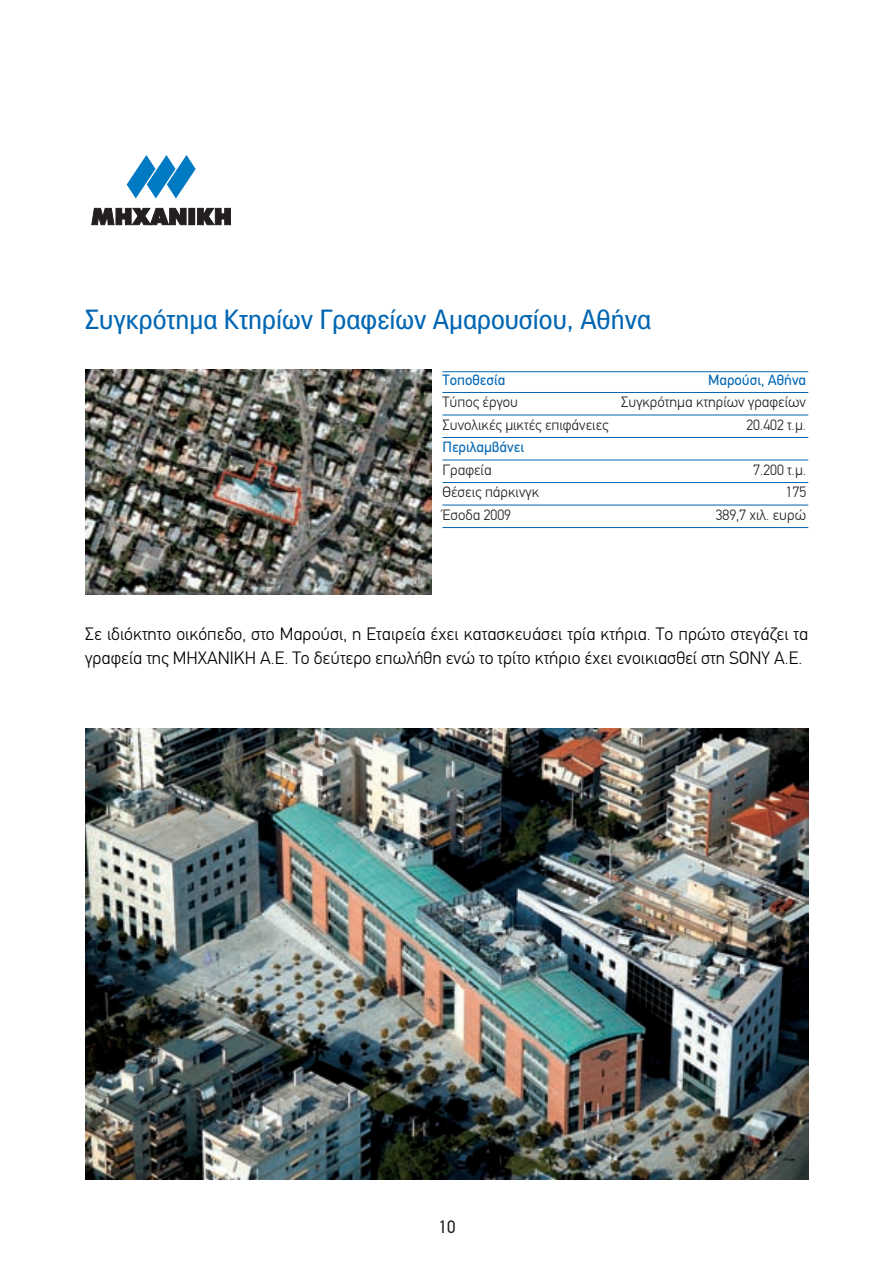
<style>
.page{position:relative;width:893px;height:1266px;background:#fff}
.page>*{position:absolute;margin:0;border:0;box-sizing:border-box;transform-origin:0 0}
.t1{font:27px "PF Paperback";color:#0166b3}
.t2{font:300 18px/24px "PF Din Text";color:#000}
.t3{font:18px "PF Din Text";color:#231f20}
.t4{font:300 15px "PF Din Text";color:#231f20}
.t5{font:15px "PF Din Text";color:#0166b3}
</style>
<div class="page">
<img style="left:85px;top:370px;width:347px;height:224px">
<hr style="left:442px;top:371px;width:366px;height:1px;background:#0166b3">
<hr style="left:442px;top:392px;width:366px;height:1px;background:#0166b3">
<hr style="left:442px;top:414px;width:366px;height:1px;background:#0166b3">
<hr style="left:442px;top:437px;width:366px;height:1px;background:#0166b3">
<hr style="left:442px;top:459px;width:366px;height:1px;background:#0166b3">
<hr style="left:442px;top:482px;width:366px;height:1px;background:#0166b3">
<hr style="left:442px;top:504px;width:366px;height:1px;background:#0166b3">
<hr style="left:442px;top:527px;width:366px;height:1px;background:#0166b3">
<img style="left:85px;top:728px;width:723px;height:451px">
<svg style="left:91px;top:207px;width:96px;height:18px"></svg>
<div style="left:189px;top:208px;width:6px;height:17px;background:#231f20"></div>
<div style="left:188px;top:208px;width:7px;height:17px;border:1px solid #231f20"></div>
<svg style="left:197px;top:208px;width:34px;height:17px"></svg>
<svg style="left:127px;top:155px;width:69px;height:43px"></svg>
<h1 class="t1" style="left:85px;top:304px;width:567px">Συγκρότημα Κτηρίων Γραφείων Αμαρουσίου, Αθήνα</h1>
<p class="t5" style="left:442px;top:371px;width:64px">Τοποθεσία</p>
<p class="t5" style="left:708px;top:371px;width:99px">Μαρούσι, Αθήνα</p>
<p class="t4" style="left:442px;top:397px;width:77px">Τύπος έργου</p>
<p class="t4" style="left:621px;top:397px;width:186px">Συγκρότημα κτηρίων γραφείων</p>
<p class="t4" style="left:442px;top:419px;width:168px">Συνολικές μικτές επιφάνειες</p>
<p class="t4" style="left:746px;top:419px;width:61px">20.402 τ.μ.</p>
<p class="t5" style="left:442px;top:438px;width:83px">Περιλαμβάνει</p>
<p class="t4" style="left:442px;top:464px;width:51px">Γραφεία</p>
<p class="t4" style="left:753px;top:464px;width:54px">7.200 τ.μ.</p>
<p class="t4" style="left:442px;top:487px;width:98px">Θέσεις πάρκινγκ</p>
<p class="t4" style="left:785px;top:487px;width:22px">175</p>
<p class="t4" style="left:442px;top:509px;width:70px">Έσοδα 2009</p>
<p class="t4" style="left:715px;top:509px;width:92px">389,7 χιλ. ευρώ</p>
<p class="t2" style="left:85px;top:623px;width:724px">Σε ιδιόκτητο οικόπεδο, στο Μαρούσι, η Εταιρεία έχει κατασκευάσει τρία κτήρια. Το πρώτο στεγάζει τα γραφεία της ΜΗΧΑΝΙΚΗ Α.Ε. Το δεύτερο επωλήθη ενώ το τρίτο κτήριο έχει ενοικιασθεί στη SONY A.E.</p>
<p class="t3" style="left:439px;top:1216px;width:18px">10</p>
</div>
